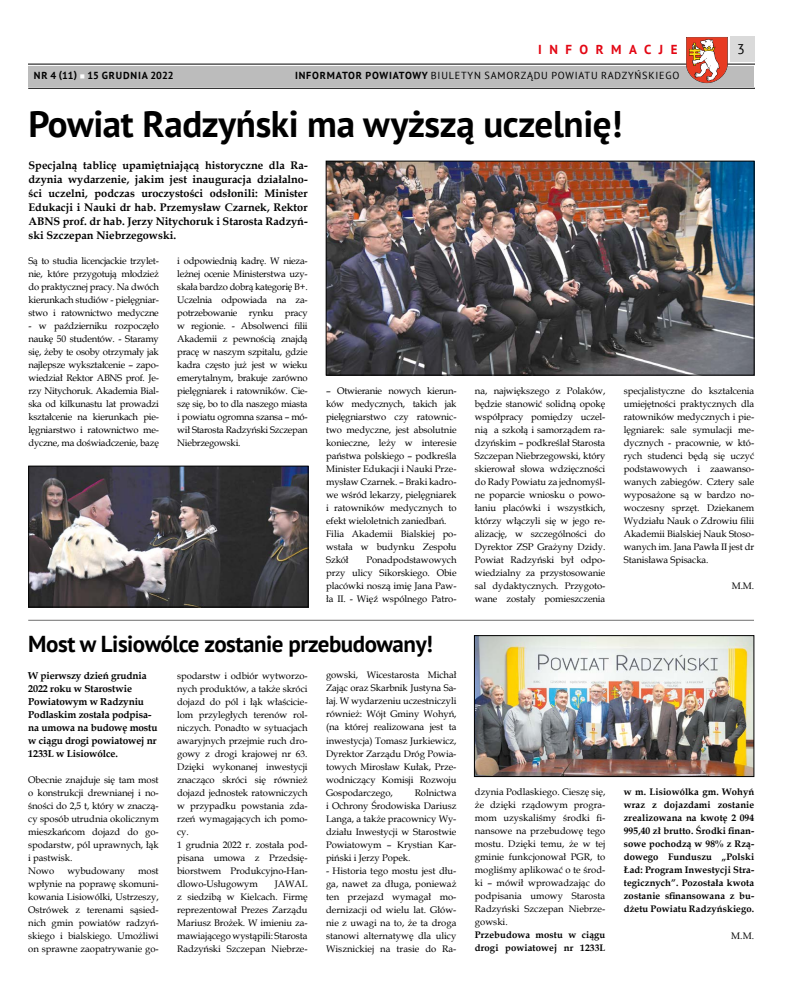
<style>
.page{position:relative;width:808px;height:993px;background:#fff}
.page>*{position:absolute;margin:0;border:0;box-sizing:border-box;transform-origin:0 0}
.t1{font:700 37px "PT Sans";letter-spacing:-.01em;color:#000}
.t2{font:700 23px "PT Sans";letter-spacing:-.02em;color:#000}
.t3{font:14px "PT Sans";color:#000}
.t4{font:700 13px "PT Sans";letter-spacing:.58em;color:#e30613}
.t5{font:700 11px/14px "Book Antiqua";color:#000;text-align:justify}
.t6{font:10.2px "PT Sans";letter-spacing:.08em;color:#000}
.t7{font:700 10.2px "PT Sans";letter-spacing:.08em;color:#000}
.t8{font:700 10px/13px "Book Antiqua";letter-spacing:-.01em;color:#000}
.t9{font:9.5px/13px "Book Antiqua";letter-spacing:-.01em;color:#000;text-align:justify}
.t10{font:700 9.5px/13px "Book Antiqua";letter-spacing:.01em;color:#000}
.s1{color:#fff}
.s2{font-weight:700}
</style>
<div class="page">
<div style="left:28px;top:65px;width:726px;height:21px;background:#bcbcbc"></div>
<hr style="left:28px;top:64px;width:726px;height:2px;background:#fff">
<hr style="left:28px;top:64px;width:726px;height:1px;background:#000">
<hr style="left:28px;top:88px;width:726px;height:1px;background:#000">
<svg style="left:686px;top:37px;width:42px;height:46px"></svg>
<div style="left:730px;top:37px;width:24px;height:25px;background:#dadada"></div>
<img style="left:328px;top:163px;width:424px;height:210px">
<div style="left:326px;top:161px;width:428px;height:214px;border:1px solid #000"></div>
<img style="left:476px;top:637px;width:276px;height:137px">
<div style="left:474px;top:635px;width:280px;height:141px;border:1px solid #000"></div>
<img style="left:31px;top:468px;width:275px;height:137px">
<div style="left:29px;top:466px;width:279px;height:141px;border:1px solid #000"></div>
<hr style="left:28px;top:619px;width:726px;height:1px;background:#706f6f">
<p class="t7" style="left:34px;top:69px;width:141px">NR 4 (11) <span class="s1">■</span> 15 GRUDNIA 2022</p>
<h3 class="t4" style="left:538px;top:41px;width:141px">INFORMACJE</h3>
<p class="t6" style="left:295px;top:69px;width:386px"><span class="s2">INFORMATOR POWIATOWY</span> BIULETYN SAMORZĄDU POWIATU RADZYŃSKIEGO</p>
<h1 class="t1" style="left:28px;top:99px;width:595px">Powiat Radzyński ma wyższą uczelnię!</h1>
<p class="t5" style="left:29px;top:158px;width:281px">Specjalną tablicę upamiętniającą historyczne dla Ra&shy;dzynia wydarzenie, jakim jest inauguracja działalno&shy;ści uczelni, podczas uroczystości odsłonili: Minister Edukacji i Nauki dr hab. Przemysław Czarnek, Rektor ABNS prof. dr hab. Jerzy Nitychoruk i Starosta Radzyń&shy;ski Szczepan Niebrzegowski.</p>
<h3 class="t3" style="left:737px;top:40px;width:9px">3</h3>
<p class="t9" style="left:28px;top:254px;width:132px">Są to studia licencjackie trzylet&shy;nie, które przygotują młodzież do praktycznej pracy. Na dwóch kierunkach studiów - pielęgniar&shy;stwo i ratownictwo medyczne</p>
<p class="t9" style="left:28px;top:319px;width:132px">- w październiku rozpoczęło naukę 50 studentów. - Staramy się, żeby te osoby otrzymały jak najlepsze wykształcenie – zapo&shy;wiedział Rektor ABNS prof. Je&shy;rzy Nitychoruk. Akademia Bial&shy;ska od kilkunastu lat prowadzi kształcenie na kierunkach pie&shy;lęgniarstwo i ratownictwo me&shy;dyczne, ma doświadczenie, bazę</p>
<p class="t9" style="left:177px;top:254px;width:132px">i odpowiednią kadrę. W nieza&shy;leżnej ocenie Ministerstwa uzy&shy;skała bardzo dobrą kategorię B+.<br>Uczelnia odpowiada na za&shy;potrzebowanie rynku pracy w regionie. - Absolwenci filii Akademii z pewnością znajdą pracę w naszym szpitalu, gdzie kadra często już jest w wieku emerytalnym, brakuje zarówno pielęgniarek i ratowników. Cie&shy;szę się, bo to dla naszego miasta i powiatu ogromna szansa – mó&shy;wił Starosta Radzyński Szczepan Niebrzegowski.</p>
<p class="t9" style="left:326px;top:384px;width:132px;text-align:left">– Otwieranie nowych kierun&shy;ków medycznych, takich jak pielęgniarstwo czy ratownic&shy;two medyczne, jest absolutnie konieczne, leży w interesie państwa polskiego – podkreśla<br>Minister Edukacji i Nauki Prze&shy;mysław Czarnek. – Braki kadro&shy;we wśród lekarzy, pielęgniarek i ratowników medycznych to efekt wieloletnich zaniedbań.<br>Filia Akademii Bialskiej po&shy;wstała w budynku Zespołu<br>Szkół</p>
<p class="t9" style="left:326px;top:553px;width:132px;text-indent:40px">Ponadpodstawowych przy ulicy Sikorskiego. Obie placówki noszą imię Jana Paw&shy;ła II. - Więź wspólnego Patro-</p>
<h2 class="t2" style="left:28px;top:628px;width:406px">Most w Lisiowólce zostanie przebudowany!</h2>
<p class="t8" style="left:28px;top:668px;width:131px">W pierwszy dzień grudnia<br>2022 roku w Starostwie<br>Powiatowym w Radzyniu<br>Podlaskim została podpisa&shy;na umowa na budowę mostu w ciągu drogi powiatowej nr<br>1233L w Lisiowólce.</p>
<p class="t9" style="left:28px;top:772px;width:132px;text-align:left">Obecnie znajduje się tam most o konstrukcji drewnianej i no&shy;śności do 2,5 t, który w znaczą&shy;cy sposób utrudnia okolicznym mieszkańcom dojazd do go&shy;spodarstw, pól uprawnych, łąk i pastwisk.<br>Nowo</p>
<p class="t9" style="left:67px;top:863px;width:59px">wybudowany</p>
<p class="t9" style="left:28px;top:863px;width:132px;text-indent:110px">most wpłynie na poprawę skomuni&shy;kowania Lisiowólki, Ustrzeszy, Ostrówek z terenami sąsied&shy;nich gmin powiatów radzyń&shy;skiego i bialskiego. Umożliwi on sprawne zaopatrywanie go-</p>
<p class="t9" style="left:177px;top:668px;width:132px;text-align:left">spodarstw i odbiór wytworzo&shy;nych produktów, a także skróci dojazd do pól i łąk właścicie&shy;lom przyległych terenów rol&shy;niczych. Ponadto w sytuacjach awaryjnych przejmie ruch dro&shy;gowy z drogi krajowej nr 63.<br>Dzięki wykonanej inwestycji znacząco skróci się również dojazd jednostek ratowniczych w przypadku powstania zda&shy;rzeń wymagających ich pomo&shy;cy.<br>1 grudnia 2022 r. została pod&shy;pisana umowa z Przedsię&shy;biorstwem Produkcyjno-Han&shy;dlowo-Usługowym</p>
<p class="t9" style="left:177px;top:876px;width:132px;text-indent:98px">JAWAL z siedzibą w Kielcach. Firmę reprezentował Prezes Zarządu Mariusz Brożek. W imieniu za&shy;mawiającego wystąpili: Starosta Radzyński Szczepan Niebrze-</p>
<p class="t9" style="left:326px;top:668px;width:132px">gowski, Wicestarosta Michał Zając oraz Skarbnik Justyna Sa&shy;łaj. W wydarzeniu uczestniczyli również: Wójt Gminy Wohyń, (na której realizowana jest ta inwestycja) Tomasz Jurkiewicz, Dyrektor Zarządu Dróg Powia&shy;towych Mirosław Kułak, Prze&shy;wodniczący Komisji Rozwoju Gospodarczego,</p>
<p class="t9" style="left:326px;top:785px;width:132px;text-indent:89px">Rolnictwa i Ochrony Środowiska Dariusz Langa, a także pracownicy Wy&shy;działu Inwestycji w Starostwie Powiatowym – Krystian Kar&shy;piński i Jerzy Popek.</p>
<p class="t9" style="left:326px;top:863px;width:132px">- Historia tego mostu jest dłu&shy;ga, nawet za długa, ponieważ ten przejazd wymagał mo&shy;dernizacji od wielu lat. Głów&shy;nie z uwagi na to, że ta droga stanowi alternatywę dla ulicy Wisznickiej na trasie do Ra-</p>
<p class="t9" style="left:475px;top:384px;width:132px">na, największego z Polaków, będzie stanowić solidną opokę współpracy pomiędzy uczel&shy;nią a szkołą i samorządem ra&shy;dzyńskim – podkreślał Starosta Szczepan Niebrzegowski, który skierował słowa wdzięczności do Rady Powiatu za jednomyśl&shy;ne poparcie wniosku o powo&shy;łaniu placówki i wszystkich, którzy włączyli się w jego re&shy;alizację, w szczególności do Dyrektor ZSP Grażyny Dzidy.<br>Powiat Radzyński był odpo&shy;wiedzialny za przystosowanie sal dydaktycznych. Przygoto&shy;wane zostały pomieszczenia</p>
<p class="t9" style="left:624px;top:384px;width:132px">specjalistyczne do kształcenia umiejętności praktycznych dla ratowników medycznych i pie&shy;lęgniarek: sale symulacji me&shy;dycznych - pracownie, w któ&shy;rych studenci będą się uczyć podstawowych i zaawanso&shy;wanych zabiegów. Cztery sale wyposażone są w bardzo no&shy;woczesny sprzęt. Dziekanem Wydziału Nauk o Zdrowiu filii Akademii Bialskiej Nauk Stoso&shy;wanych im. Jana Pawła II jest dr Stanisława Spisacka.</p>
<p class="t9" style="left:732px;top:578px;width:24px">M.M.</p>
<p class="t9" style="left:475px;top:785px;width:132px">dzynia Podlaskiego. Cieszę się, że dzięki rządowym progra&shy;mom uzyskaliśmy środki fi&shy;nansowe na przebudowę tego mostu. Dzięki temu, że w tej gminie funkcjonował PGR, to mogliśmy aplikować o te środ&shy;ki – mówił wprowadzając do podpisania umowy Starosta Radzyński Szczepan Niebrze&shy;gowski.</p>
<p class="t10" style="left:475px;top:928px;width:132px">Przebudowa mostu w ciągu drogi powiatowej nr 1233L</p>
<p class="t10" style="left:624px;top:785px;width:132px;text-align:justify">w m. Lisiowólka gm. Wohyń wraz z dojazdami zostanie zrealizowana na kwotę 2 094<br>995,40 zł brutto. Środki finan&shy;sowe pochodzą w 98% z Rzą&shy;dowego Funduszu „Polski Ład: Program Inwestycji Stra&shy;tegicznych”. Pozostała kwota zostanie sfinansowana z bu&shy;dżetu Powiatu Radzyńskiego.</p>
<p class="t9" style="left:731px;top:928px;width:25px">M.M.</p>
</div>
